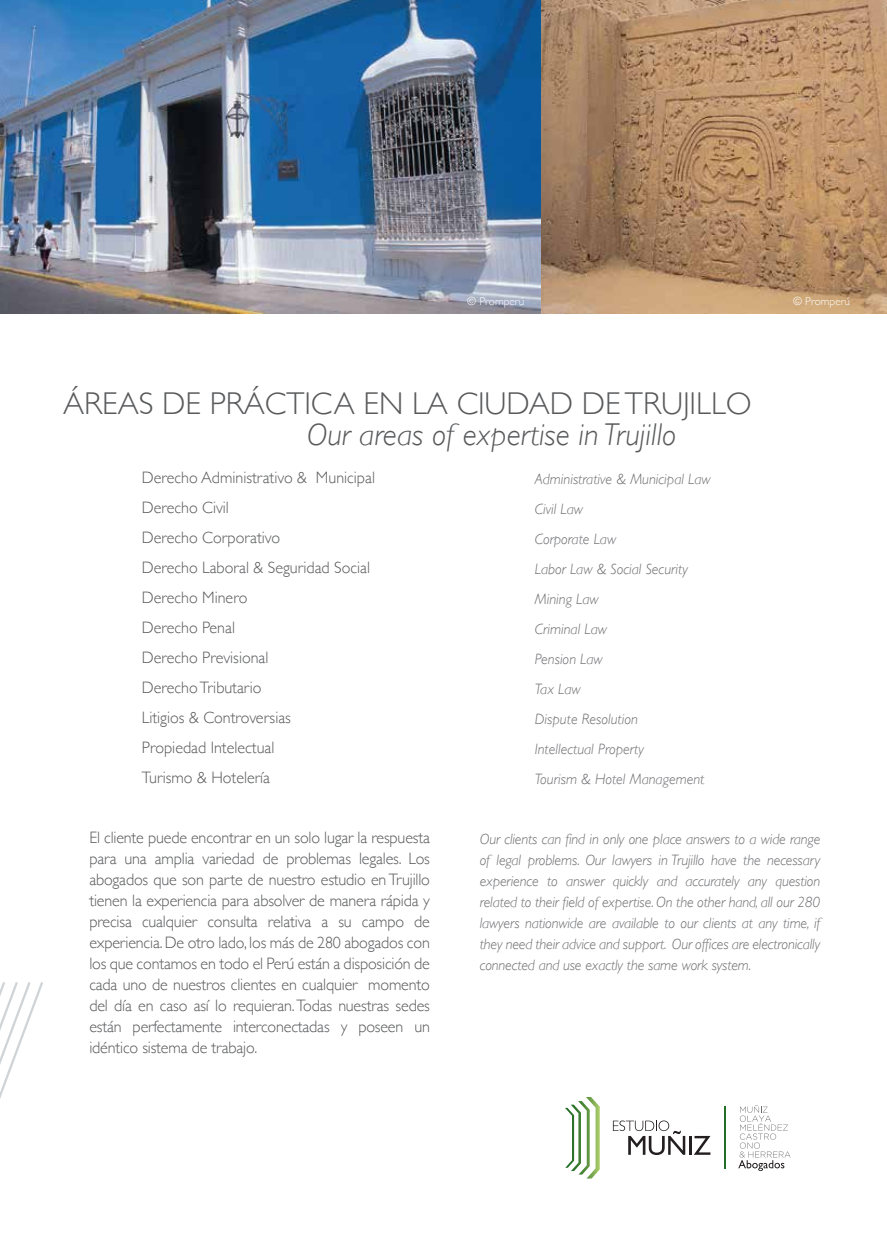
<style>
.page{position:relative;width:887px;height:1257px;background:#fff}
.page>*{position:absolute;margin:0;border:0;box-sizing:border-box;transform-origin:0 0}
.t1{font:300 31.5px "Gill Sans";color:#58595b}
.t2{font:italic 300 31.5px "Gill Sans";color:#58595b}
.t3{font:300 16.5px/30px "Gill Sans";color:#58595b}
.t4{font:italic 300 15px/30px "Gill Sans";color:#6d6e71}
.t5{font:300 11.25px "Gill Sans";color:#fff}
</style>
<div class="page">
<img style="left:540px;top:0;width:346px;height:314px">
<img style="left:0;top:0;width:540px;height:314px">
<svg style="left:0;top:982px;width:43px;height:117px"></svg>
<svg style="left:612px;top:1120px;width:73px;height:35px"></svg>
<hr style="left:688px;top:1136px;width:3px;height:19px;background:#231f20">
<svg style="left:694px;top:1136px;width:16px;height:19px"></svg>
<svg style="left:565px;top:1097px;width:34px;height:81px"></svg>
<hr style="left:723px;top:1107px;width:2px;height:62px;background:#226e27">
<svg style="left:738px;top:1105px;width:52px;height:66px"></svg>
<p class="t5" style="left:467px;top:293px;width:58px">© Promperú</p>
<p class="t5" style="left:792px;top:293px;width:58px">© Promperú</p>
<h1 class="t1" style="left:63px;top:379px;width:689px">ÁREAS DE PRÁCTICA EN LA CIUDAD DE TRUJILLO</h1>
<h1 class="t2" style="left:306px;top:417px;width:371px">Our areas of expertise in Trujillo</h1>
<p class="t3" style="left:142px;top:462px;width:234px">Derecho Administrativo &amp; Municipal<br>Derecho Civil<br>Derecho Corporativo<br>Derecho Laboral &amp; Seguridad Social<br>Derecho Minero<br>Derecho Penal<br>Derecho Previsional<br>Derecho Tributario<br>Litigios &amp; Controversias<br>Propiedad Intelectual<br>Turismo &amp; Hotelería</p>
<p class="t4" style="left:534px;top:464px;width:177px">Administrative &amp; Municipal Law<br>Civil Law<br>Corporate Law<br>Labor Law &amp; Social Security<br>Mining Law<br>Criminal Law<br>Pension Law<br>Tax Law<br>Dispute Resolution<br>Intellectual Property<br>Tourism &amp; Hotel Management</p>
<p class="t3" style="left:89px;top:827px;width:342px;line-height:21px;text-align:justify">El cliente puede encontrar en un solo lugar la respuesta para una amplia variedad de problemas legales. Los abogados que son parte de nuestro estudio en Trujillo tienen la experiencia para absolver de manera rápida y precisa cualquier consulta relativa a su campo de experiencia. De otro lado, los más de 280 abogados con los que contamos en todo el Perú están a disposición de cada uno de nuestros clientes en cualquier momento del día en caso así lo requieran. Todas nuestras sedes están perfectamente interconectadas y poseen un idéntico sistema de trabajo.</p>
<p class="t4" style="left:479px;top:829px;width:342px;line-height:21px;text-align:justify">Our clients can find in only one place answers to a wide range of legal problems. Our lawyers in Trujillo have the necessary experience to answer quickly and accurately any question related to their field of expertise. On the other hand, all our 280 lawyers nationwide are available to our clients at any time, if they need their advice and support. Our offices are electronically connected and use exactly the same work system.</p>
</div>
